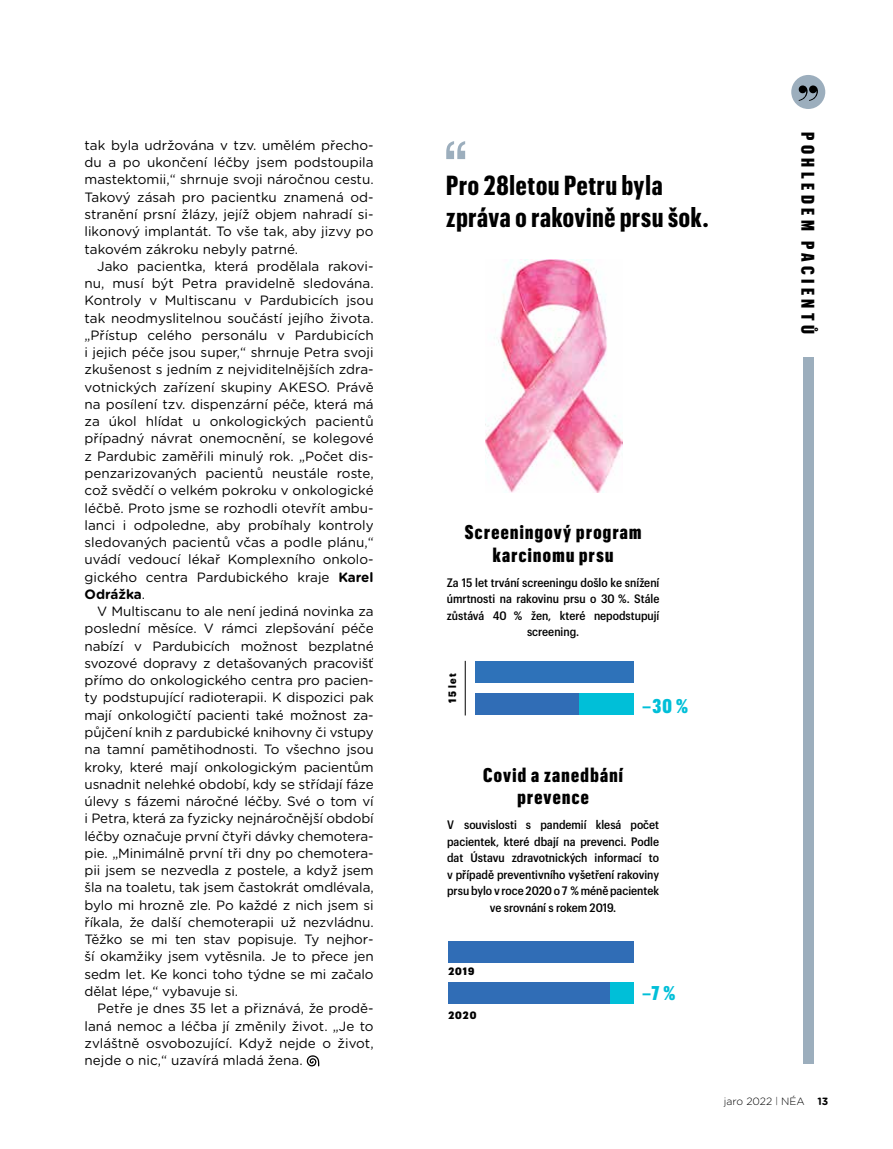
<style>
.page{position:relative;width:893px;height:1149px;background:#fff}
.page>*{position:absolute;margin:0;border:0;box-sizing:border-box;transform-origin:0 0}
.t1{font:700 27px/31.5px "Graphik X Cond";letter-spacing:.03em;color:#000}
.t2{font:900 19.5px/22.5px "Graphik X Cond";letter-spacing:.07em;color:#000;text-align:center}
.t3{font:900 19.5px "Graphik X Cond";color:#00bfd8}
.t4{font:900 18px "Graphik X Cond";letter-spacing:.245em;color:#000}
.t5{font:13.5px/17.2px "Gotham Rounded";color:#000;text-align:justify}
.t6{font:500 12px/16.5px "Graphik Compact";color:#000;text-align:center}
.t7{font:300 10.5px "Gotham Rounded";color:#000}
.t8{font:900 10.5px "Graphik Compact";letter-spacing:.1em;color:#000}
.s1{font-weight:700}
.s2{font-size:9px}
</style>
<div class="page">
<div style="left:803px;top:357px;width:10px;height:706px;background:#9caebd"></div>
<div style="left:791px;top:75px;width:34px;height:34px;background:#9caebd;border-radius:50%"></div>
<svg style="left:799px;top:85px;width:19px;height:16px"></svg>
<svg style="left:446px;top:141px;width:19px;height:18px"></svg>
<div style="left:475px;top:660px;width:159px;height:22px;background:#2e72b9"></div>
<div style="left:475px;top:692px;width:159px;height:22px;background:#00bfd8"></div>
<div style="left:449px;top:981px;width:185px;height:22px;background:#00bfd8"></div>
<div style="left:475px;top:692px;width:104px;height:22px;background:#306db6"></div>
<div style="left:449px;top:981px;width:161px;height:22px;background:#306db6"></div>
<div style="left:449px;top:940px;width:185px;height:22px;background:#306db6"></div>
<hr style="left:465px;top:660px;width:1px;height:55px;background:#000">
<svg style="left:306px;top:1055px;width:13px;height:11px"></svg>
<img style="left:485px;top:259px;width:137px;height:233px">
<p class="t5" style="left:85px;top:136px;width:291px">tak byla udržována v tzv. umělém přecho&shy;du a po ukončení léčby jsem podstoupila mastektomii,“ shrnuje svoji náročnou cestu.<br>Takový zásah pro pacientku znamená od&shy;stranění prsní žlázy, jejíž objem nahradí si&shy;likonový implantát. To vše tak, aby jizvy po takovém zákroku nebyly patrné.</p>
<p class="t5" style="left:85px;top:257px;width:291px;text-indent:13px">Jako pacientka, která prodělala rakovi&shy;nu, musí být Petra pravidelně sledována.<br>Kontroly v Multiscanu v Pardubicích jsou tak neodmyslitelnou součástí jejího života. „Přístup celého personálu v Pardubicích i jejich péče jsou super,“ shrnuje Petra svoji zkušenost s jedním z nejviditelnějších zdra&shy;votnických zařízení skupiny AKESO. Právě na posílení tzv. dispenzární péče, která má za úkol hlídat u onkologických pacientů případný návrat onemocnění, se kolegové z Pardubic zaměřili minulý rok. „Počet dis&shy;penzarizovaných pacientů neustále roste, což svědčí o velkém pokroku v onkologické léčbě. Proto jsme se rozhodli otevřít ambu&shy;lanci i odpoledne, aby probíhaly kontroly sledovaných pacientů včas a podle plánu,“ uvádí vedoucí lékař Komplexního onkolo&shy;gického centra Pardubického kraje <span class="s1">Karel Odrážka</span>.</p>
<p class="t5" style="left:85px;top:602px;width:291px;text-indent:13px">V Multiscanu to ale není jediná novinka za poslední měsíce. V rámci zlepšování péče nabízí v Pardubicích možnost bezplatné svozové dopravy z detašovaných pracovišť přímo do onkologického centra pro pacien&shy;ty podstupující radioterapii. K dispozici pak mají onkologičtí pacienti také možnost za&shy;půjčení knih z pardubické knihovny či vstupy na tamní pamětihodnosti. To všechno jsou kroky, které mají onkologickým pacientům usnadnit nelehké období, kdy se střídají fáze úlevy s fázemi náročné léčby. Své o tom ví i Petra, která za fyzicky nejnáročnější období léčby označuje první čtyři dávky chemotera&shy;pie. „Minimálně první tři dny po chemotera&shy;pii jsem se nezvedla z postele, a když jsem šla na toaletu, tak jsem častokrát omdlévala, bylo mi hrozně zle. Po každé z nich jsem si říkala, že další chemoterapii už nezvládnu.<br>Těžko se mi ten stav popisuje. Ty nejhor&shy;ší okamžiky jsem vytěsnila. Je to přece jen sedm let. Ke konci toho týdne se mi začalo dělat lépe,“ vybavuje si.</p>
<p class="t5" style="left:85px;top:998px;width:291px;text-indent:13px">Petře je dnes 35 let a přiznává, že prodě&shy;laná nemoc a léčba jí změnily život. „Je to zvláštně osvobozující. Když nejde o život, nejde o nic,“ uzavírá mladá žena.</p>
<h1 class="t1" style="left:446px;top:169px;width:264px">Pro 28letou Petru byla zpráva o rakovině prsu šok.</h1>
<h3 class="t4" style="left:818px;top:132px;width:203px;rotate:90deg">POHLEDEM PACIENTŮ</h3>
<h2 class="t2" style="left:465px;top:520px;width:178px">Screeningový program karcinomu prsu</h2>
<p class="t6" style="left:447px;top:574px;width:214px">Za 15 let trvání screeningu došlo ke snížení úmrtnosti na rakovinu prsu o 30 %. Stále zůstává 40 % žen, které nepodstupují screening.</p>
<p class="t8" style="left:446px;top:702px;width:30px;rotate:-90deg">15 let</p>
<h2 class="t3" style="left:642px;top:694px;width:47px">–30 %</h2>
<h2 class="t2" style="left:483px;top:763px;width:141px">Covid a zanedbání prevence</h2>
<p class="t6" style="left:447px;top:816px;width:214px">V souvislosti s pandemií klesá počet pacientek, které dbají na prevenci. Podle dat Ústavu zdravotnických informací to v případě preventivního vyšetření rakoviny prsu bylo v roce 2020 o 7 % méně pacientek ve srovnání s rokem 2019.</p>
<p class="t8" style="left:448px;top:965px;width:28px">2019</p>
<p class="t8" style="left:448px;top:1008px;width:30px">2020</p>
<h2 class="t3" style="left:642px;top:981px;width:35px">–7%</h2>
<p class="t7" style="left:724px;top:1093px;width:106px">jaro 2022 <span class="s2">|</span> NÉA <span class="s1">13</span></p>
</div>
